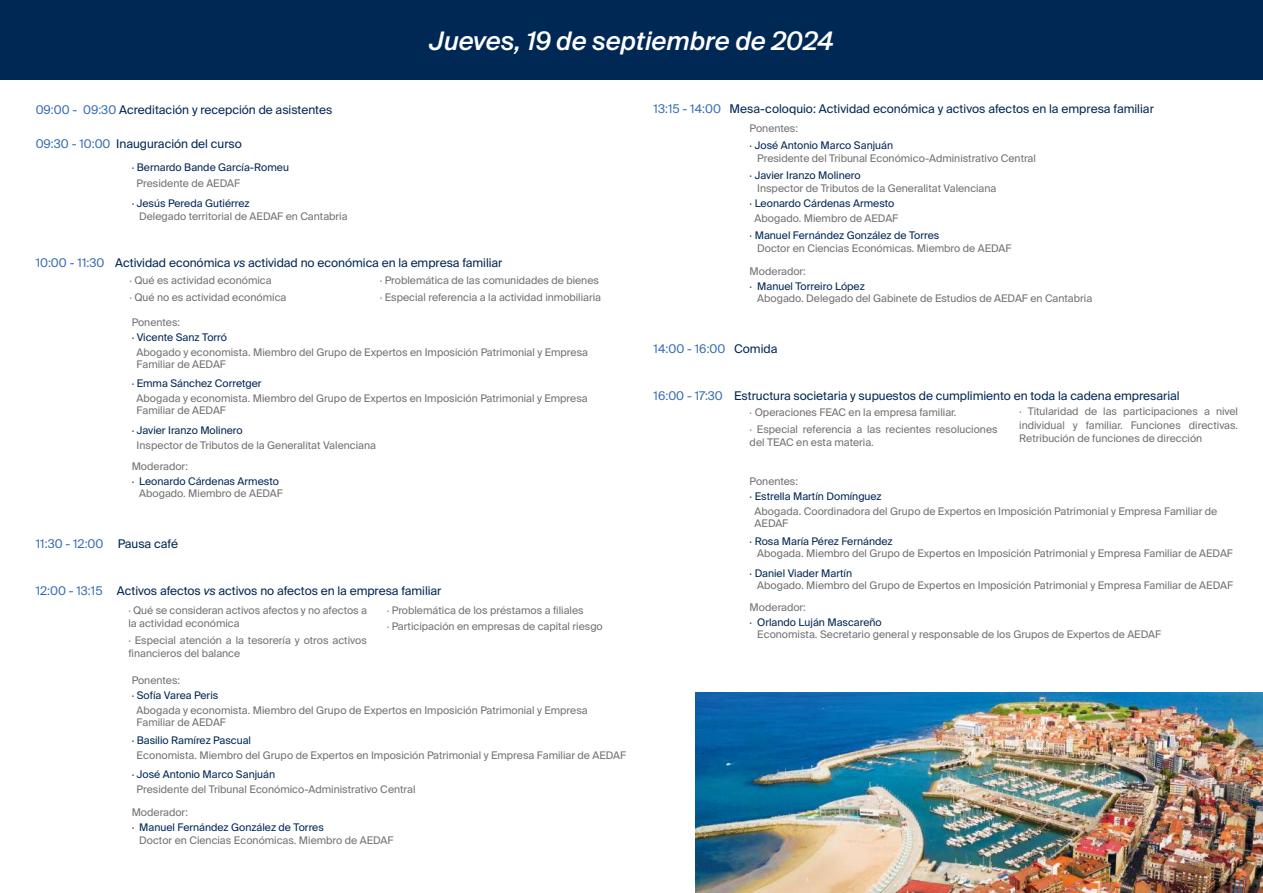
<style>
.page{position:relative;width:1263px;height:893px;background:#fff}
.page>*{position:absolute;margin:0;border:0;box-sizing:border-box;transform-origin:0 0}
.t1{font:italic 500 25.5px "Suisse Intl";color:#fff}
.t2{font:12px "Suisse Intl";letter-spacing:-.005em;color:#002855}
.t3{font:12px "Suisse Intl";color:#376eb3}
.t4{font:10.5px/16.5px "Suisse Intl";color:#727272}
.t5{font:10.5px/16.5px "Suisse Intl";color:#002855}
.s1{color:#376eb3}
.s2{color:#1d1d1b}
.s3{color:#727272}
.s4{color:#fff}
.s5{font-style:italic}
.s6{color:#002855}
.s7{color:#002856}
</style>
<div class="page">
<img style="left:695px;top:692px;width:568px;height:201px">
<div style="left:0;top:0;width:1263px;height:80px;background:#002855"></div>
<h1 class="t1" style="left:430px;top:26px;width:405px">Jueves, 19 de septiembre de 2024</h1>
<p class="t2" style="left:36px;top:102px;width:298px"><span class="s1">09:00 - 09:30</span> Acreditación y recepción de asistentes</p>
<p class="t2" style="left:36px;top:137px;width:208px"><span class="s1">09:30 - 10:00</span> Inauguración del curso</p>
<p class="t5" style="left:137px;top:159px;width:154px;text-indent:-5px"><span class="s2">·</span> Bernardo Bande García-Romeu<br><span class="s3">Presidente de AEDAF</span></p>
<p class="t5" style="left:132px;top:195px;width:120px">· Jesús Pereda Gutiérrez</p>
<p class="t4" style="left:139px;top:208px;width:210px">Delegado territorial de AEDAF en Cantabria</p>
<p class="t2" style="left:36px;top:256px;width:468px"><span class="s1">10:00 - 11:30</span><span class="s4">0</span> Actividad económica <span class="s5">vs</span> actividad no económica en la empresa familiar</p>
<p class="t4" style="left:129px;top:272px;width:159px">· Qué es actividad económica<br>· Qué no es actividad económica</p>
<p class="t4" style="left:380px;top:272px;width:223px">· Problemática de las comunidades de bienes · Especial referencia a la actividad inmobiliaria</p>
<p class="t4" style="left:132px;top:314px;width:50px">Ponentes:</p>
<p class="t5" style="left:132px;top:329px;width:97px"><span class="s2">·</span> Vicente Sanz Torró</p>
<p class="t4" style="left:137px;top:344px;width:453px">Abogado y economista. Miembro del Grupo de Expertos en Imposición Patrimonial y Empresa</p>
<p class="t5" style="left:132px;top:354px;width:131px;line-height:19.5px;text-indent:5px"><span class="s3">Familiar de AEDAF<br></span><span class="s2">·</span> Emma Sánchez Corretger</p>
<p class="t4" style="left:137px;top:393px;width:453px;line-height:12px">Abogada y economista. Miembro del Grupo de Expertos en Imposición Patrimonial y Empresa<br>Familiar de AEDAF</p>
<p class="t4" style="left:137px;top:423px;width:241px;line-height:15px;text-indent:-5px"><span class="s2">·</span> <span class="s6">Javier Iranzo Molinero<br></span>Inspector de Tributos de la Generalitat Valenciana</p>
<p class="t4" style="left:132px;top:458px;width:58px">Moderador:</p>
<p class="t5" style="left:132px;top:473px;width:149px">· Leonardo Cárdenas Armesto</p>
<p class="t4" style="left:139px;top:485px;width:145px">Abogado. Miembro de AEDAF</p>
<p class="t3" style="left:36px;top:537px;width:144px">11:30 - 12:00 <span class="s6">Pausa café</span></p>
<p class="t2" style="left:36px;top:584px;width:407px"><span class="s1">12:00 - 13:15</span> Activos afectos <span class="s5">vs</span> activos no afectos en la empresa familiar</p>
<p class="t4" style="left:128px;top:603px;width:240px;line-height:13.5px">· Qué se consideran activos afectos y no afectos a la actividad económica</p>
<p class="t4" style="left:128px;top:633px;width:240px;line-height:13.5px">· Especial atención a la tesorería y otros activos financieros del balance</p>
<p class="t4" style="left:387px;top:602px;width:218px">· Problemática de los préstamos a filiales<br>· Participación en empresas de capital riesgo</p>
<p class="t4" style="left:132px;top:672px;width:50px">Ponentes:</p>
<p class="t5" style="left:132px;top:687px;width:88px"><span class="s2">·</span> Sofía Varea Peris</p>
<p class="t4" style="left:137px;top:702px;width:453px">Abogada y economista. Miembro del Grupo de Expertos en Imposición Patrimonial y Empresa</p>
<p class="t5" style="left:132px;top:713px;width:121px;line-height:18px;text-indent:5px"><span class="s3">Familiar de AEDAF<br></span><span class="s2">·</span> Basilio Ramírez Pascual</p>
<p class="t4" style="left:132px;top:745px;width:496px;line-height:19.5px;text-indent:5px">Economista. Miembro del Grupo de Expertos en Imposición Patrimonial y Empresa Familiar de AEDAF <span class="s2">·</span> <span class="s6">José Antonio Marco Sanjuán</span></p>
<p class="t4" style="left:132px;top:778px;width:285px;line-height:22.5px;text-indent:5px">Presidente del Tribunal Económico-Administrativo Central<br>Moderador:</p>
<p class="t5" style="left:132px;top:819px;width:194px">· Manuel Fernández González de Torres</p>
<p class="t4" style="left:139px;top:832px;width:256px">Doctor en Ciencias Económicas. Miembro de AEDAF</p>
<p class="t2" style="left:654px;top:101px;width:502px"><span class="s1">13:15 - 14:00</span> Mesa-coloquio: Actividad económica y activos afectos en la empresa familiar</p>
<p class="t4" style="left:750px;top:120px;width:50px">Ponentes:</p>
<p class="t5" style="left:750px;top:137px;width:145px">· José Antonio Marco Sanjuán</p>
<p class="t4" style="left:757px;top:150px;width:280px">Presidente del Tribunal Económico-Administrativo Central</p>
<p class="t5" style="left:750px;top:167px;width:113px">· Javier Iranzo Molinero</p>
<p class="t4" style="left:757px;top:180px;width:241px">Inspector de Tributos de la Generalitat Valenciana</p>
<p class="t5" style="left:750px;top:195px;width:146px"><span class="s2">·</span> Leonardo Cárdenas Armesto</p>
<p class="t4" style="left:755px;top:210px;width:145px">Abogado. Miembro de AEDAF</p>
<p class="t5" style="left:750px;top:227px;width:191px">· Manuel Fernández González de Torres</p>
<p class="t4" style="left:750px;top:237px;width:263px;line-height:22.5px;text-indent:7px">Doctor en Ciencias Económicas. Miembro de AEDAF<br>Moderador:</p>
<p class="t5" style="left:750px;top:278px;width:117px">· Manuel Torreiro López</p>
<p class="t4" style="left:757px;top:290px;width:337px">Abogado. Delegado del Gabinete de Estudios de AEDAF en Cantabria</p>
<p class="t3" style="left:654px;top:341px;width:125px">14:00 - 16:00 <span class="s7">Comida</span></p>
<p class="t2" style="left:654px;top:389px;width:527px"><span class="s1">16:00 - 17:30</span> Estructura societaria y supuestos de cumplimiento en toda la cadena empresarial</p>
<p class="t4" style="left:750px;top:405px;width:249px">· Operaciones FEAC en la empresa familiar.<br>· Especial referencia a las recientes resoluciones</p>
<p class="t4" style="left:750px;top:435px;width:126px">del TEAC en esta materia.</p>
<p class="t4" style="left:1019px;top:405px;width:220px;line-height:13.5px;text-align:justify">· Titularidad de las participaciones a nivel individual y familiar. Funciones directivas.<br>Retribución de funciones de dirección</p>
<p class="t4" style="left:750px;top:473px;width:50px">Ponentes:</p>
<p class="t5" style="left:750px;top:488px;width:134px"><span class="s2">·</span> Estrella Martín Domínguez</p>
<p class="t4" style="left:755px;top:503px;width:464px">Abogada. Coordinadora del Grupo de Expertos en Imposición Patrimonial y Empresa Familiar de</p>
<p class="t4" style="left:755px;top:515px;width:35px">AEDAF</p>
<p class="t5" style="left:750px;top:533px;width:144px">· Rosa María Pérez Fernández</p>
<p class="t4" style="left:757px;top:545px;width:477px">Abogada. Miembro del Grupo de Expertos en Imposición Patrimonial y Empresa Familiar de AEDAF</p>
<p class="t5" style="left:750px;top:565px;width:104px">· Daniel Viader Martín</p>
<p class="t4" style="left:750px;top:574px;width:485px;line-height:22.5px;text-indent:7px">Abogado. Miembro del Grupo de Expertos en Imposición Patrimonial y Empresa Familiar de AEDAF<br>Moderador:</p>
<p class="t5" style="left:750px;top:614px;width:134px">· Orlando Luján Mascareño</p>
<p class="t4" style="left:757px;top:626px;width:405px">Economista. Secretario general y responsable de los Grupos de Expertos de AEDAF</p>
</div>
